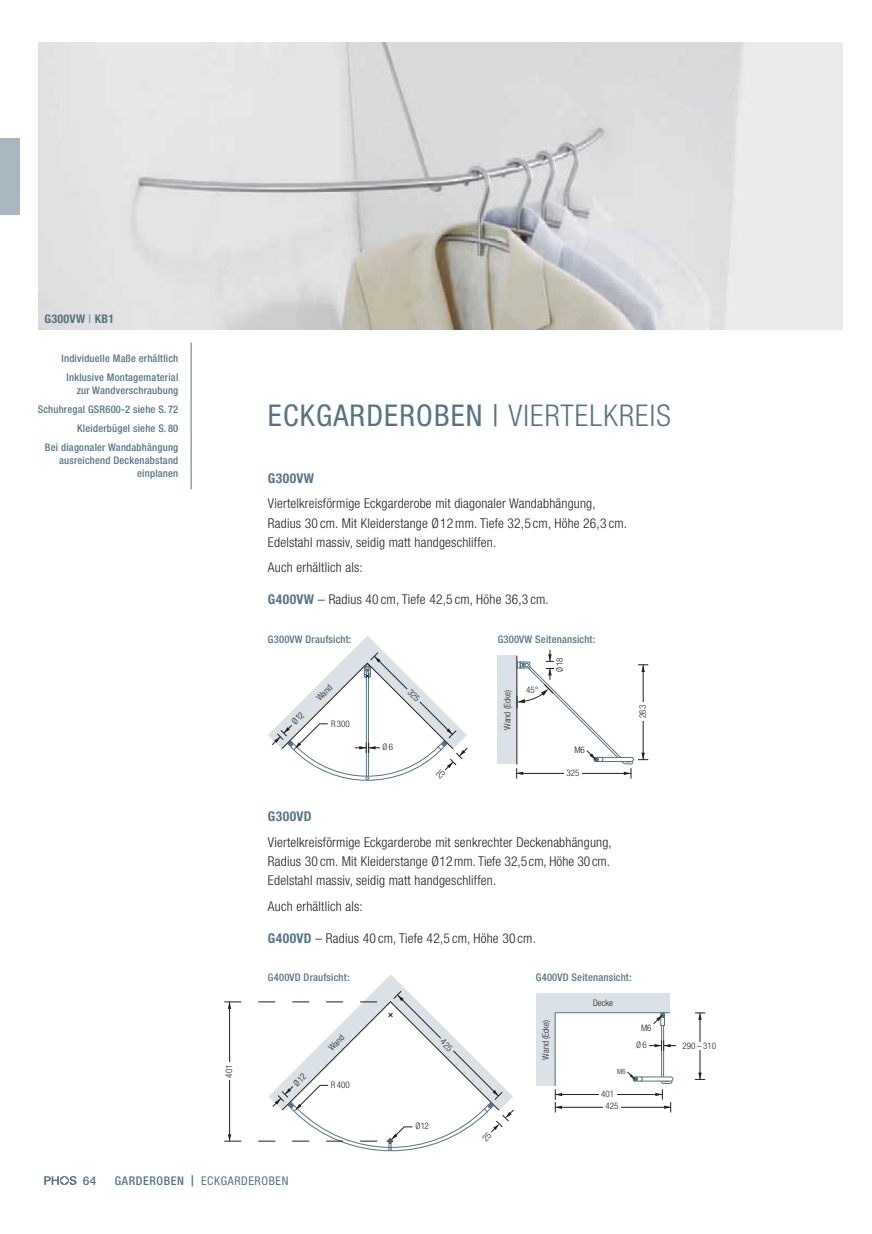
<style>
.page{position:relative;width:872px;height:1234px;background:#fff}
.page>*{position:absolute;margin:0;border:0;box-sizing:border-box;transform-origin:0 0}
.t1{font:condensed 30px "Helvetica Neue LT Std";letter-spacing:.04em;color:#557483}
.t2{font:300 condensed 13.5px/19.2px "Helvetica Neue LT Std";letter-spacing:.015em;color:#231f20}
.t3{font:700 condensed 13.5px "Helvetica Neue LT Std";letter-spacing:.03em;color:#557483}
.t4{font:condensed 12px "Helvetica Neue LT Std";letter-spacing:.05em;color:#557483}
.t5{font:700 condensed 12px "Helvetica Neue LT Std";letter-spacing:.02em;color:#557483}
.t6{font:500 12px "Helvetica Neue LT Std";color:#557483}
.t7{font:500 condensed 10.5px/19.2px "Helvetica Neue LT Std";letter-spacing:.02em;color:#557483;text-align:right}
.t8{font:300 condensed 9px/12.8px "Helvetica Neue LT Std";color:#231f20;text-align:center}
.t9{font:300 condensed 7.35px "Helvetica Neue LT Std";color:#231f20}
.s1{font-weight:400}
.s2{font-weight:300}
.s3{font-weight:700;color:#557483}
.s4{font-weight:500}
.s5{font-weight:500;font-stretch:normal;font-size:11.25px}
</style>
<div class="page">
<img style="left:38px;top:43px;width:804px;height:287px">
<div style="left:497px;top:655px;width:20px;height:109px;background:#dae2e7"></div>
<svg style="left:516px;top:650px;width:132px;height:128px"></svg>
<div style="left:525px;top:686px;width:14px;height:9px;background:#fff"></div>
<div style="left:536px;top:993px;width:134px;height:19px;background:#dae2e7"></div>
<div style="left:536px;top:993px;width:19px;height:92px;background:#dae2e7"></div>
<hr style="left:555px;top:1012px;width:115px;height:1px;background:#557483">
<hr style="left:555px;top:1012px;width:1px;height:73px;background:#557483">
<hr style="left:555px;top:1093px;width:107px;height:1px;background:#231f20">
<div style="left:598px;top:1089px;width:18px;height:8px;background:#fff"></div>
<hr style="left:555px;top:1106px;width:116px;height:1px;background:#231f20">
<svg style="left:655px;top:1089px;width:16px;height:23px"></svg>
<svg style="left:555px;top:1089px;width:7px;height:23px"></svg>
<div style="left:603px;top:1102px;width:17px;height:8px;background:#fff"></div>
<hr style="left:699px;top:1012px;width:1px;height:67px;background:#231f20">
<svg style="left:695px;top:1072px;width:10px;height:7px"></svg>
<svg style="left:695px;top:1012px;width:10px;height:7px"></svg>
<div style="left:681px;top:1041px;width:36px;height:8px;background:#fff"></div>
<svg style="left:627px;top:1012px;width:49px;height:71px"></svg>
<hr style="left:191px;top:342px;width:1px;height:147px;background:#557483">
<svg style="left:44px;top:1176px;width:33px;height:8px"></svg>
<div style="left:0;top:138px;width:19px;height:77px;background:#a7b6bf"></div>
<svg style="left:268px;top:636px;width:200px;height:145px"></svg>
<svg style="left:224px;top:974px;width:290px;height:178px"></svg>
<p class="t5" style="left:45px;top:312px;width:71px">G300VW <span class="s1">|</span> KB1</p>
<p class="t7" style="left:62px;top:349px;width:118px;text-align:center">Individuelle Maße erhältlich<br>Inklusive Montagematerial</p>
<p class="t7" style="left:38px;top:381px;width:142px">zur Wandverschraubung<br>Schuhregal GSR600-2 siehe S. 72<br>Kleiderbügel siehe S. 80<br>Bei diagonaler Wandabhängung</p>
<p class="t7" style="left:59px;top:455px;width:121px;line-height:12.8px">ausreichend Deckenabstand einplanen</p>
<p class="t8" style="left:224px;top:1077px;width:14px;rotate:-90deg">401</p>
<h1 class="t1" style="left:268px;top:404px;width:404px">ECKGARDEROBEN | <span class="s2">VIERTELKREIS</span></h1>
<p class="t3" style="left:268px;top:470px;width:48px">G300VW</p>
<p class="t2" style="left:268px;top:495px;width:360px">Viertelkreisförmige Eckgarderobe mit diagonaler Wandabhängung,<br>Radius 30 cm. Mit Kleiderstange Ø 12 mm. Tiefe 32,5 cm, Höhe 26,3 cm.<br>Edelstahl massiv, seidig matt handgeschliffen.</p>
<p class="t2" style="left:268px;top:559px;width:96px">Auch erhältlich als:</p>
<p class="t2" style="left:268px;top:591px;width:282px"><span class="s3">G400VW</span> – Radius 40 cm, Tiefe 42,5 cm, Höhe 36,3 cm.</p>
<p class="t7" style="left:268px;top:630px;width:85px">G300VW Draufsicht:</p>
<p class="t7" style="left:497px;top:630px;width:99px">G300VW Seitenansicht:</p>
<p class="t8" style="left:314px;top:695px;width:20px;rotate:-45deg">Wand</p>
<p class="t8" style="left:502px;top:729px;width:41px;rotate:-90deg">Wand (Ecke)</p>
<p class="t8" style="left:331px;top:718px;width:20px">R 300</p>
<p class="t8" style="left:382px;top:741px;width:12px">Ø 6</p>
<p class="t8" style="left:526px;top:684px;width:14px">45°</p>
<p class="t8" style="left:554px;top:671px;width:15px;rotate:-90deg">Ø 18</p>
<p class="t8" style="left:574px;top:744px;width:12px">M6</p>
<p class="t8" style="left:566px;top:767px;width:14px">325</p>
<p class="t8" style="left:637px;top:718px;width:14px;rotate:-90deg">263</p>
<p class="t3" style="left:268px;top:808px;width:45px">G300VD</p>
<p class="t2" style="left:268px;top:833px;width:345px">Viertelkreisförmige Eckgarderobe mit senkrechter Deckenabhängung,<br>Radius 30 cm. Mit Kleiderstange Ø 12 mm. Tiefe 32,5 cm, Höhe 30 cm.<br>Edelstahl massiv, seidig matt handgeschliffen.</p>
<p class="t2" style="left:268px;top:897px;width:96px">Auch erhältlich als:</p>
<p class="t2" style="left:268px;top:929px;width:269px"><span class="s3">G400VD</span> – Radius 40 cm, Tiefe 42,5 cm, Höhe 30 cm.</p>
<p class="t7" style="left:268px;top:968px;width:83px">G400VD Draufsicht:</p>
<p class="t7" style="left:536px;top:968px;width:97px">G400VD Seitenansicht:</p>
<p class="t8" style="left:593px;top:997px;width:21px">Decke</p>
<p class="t8" style="left:326px;top:1044px;width:20px;rotate:-45deg">Wand</p>
<p class="t8" style="left:331px;top:1078px;width:20px">R 400</p>
<p class="t8" style="left:415px;top:1120px;width:15px">Ø 12</p>
<p class="t8" style="left:540px;top:1059px;width:41px;rotate:-90deg">Wand (Ecke)</p>
<p class="t9" style="left:617px;top:1068px;width:10px">M6</p>
<p class="t8" style="left:601px;top:1087px;width:19px">401<br>425</p>
<p class="t8" style="left:641px;top:1022px;width:12px">M6</p>
<p class="t8" style="left:636px;top:1039px;width:12px">Ø 6</p>
<p class="t8" style="left:682px;top:1039px;width:35px">290 – 310</p>
<p class="t6" style="left:83px;top:1173px;width:15px">64</p>
<p class="t4" style="left:115px;top:1176px;width:175px"><span class="s4">GARDEROBEN</span> <span class="s5">|</span> ECKGARDEROBEN</p>
</div>
